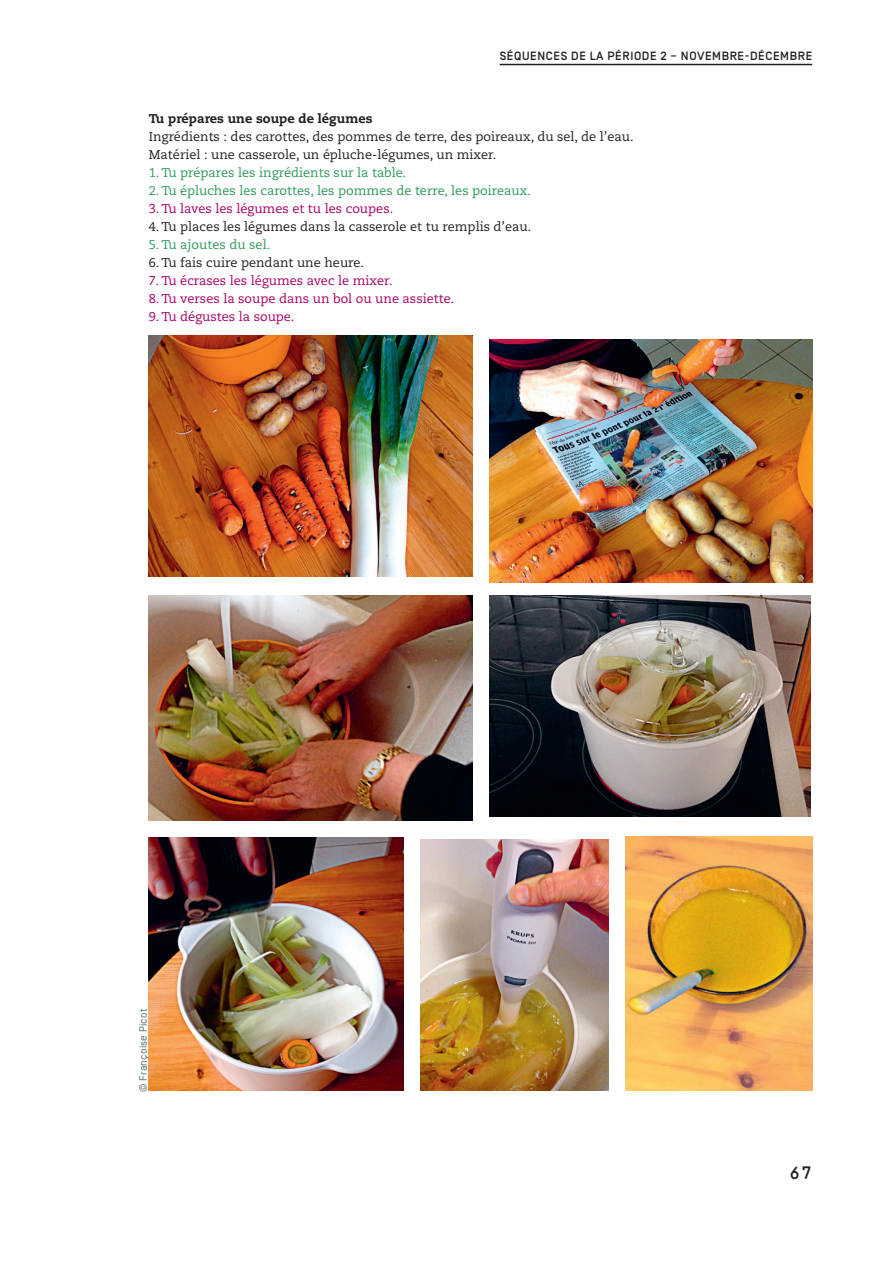
<style>
.page{position:relative;width:893px;height:1263px;background:#fff}
.page>*{position:absolute;margin:0;border:0;box-sizing:border-box;transform-origin:0 0}
.t1{font:500 18px "Simplon BP Mono";color:#231f20}
.t2{font:12.75px/18px "Caecilia LT Std";color:#231f20}
.t3{font:12.75px "Caecilia LT Std";color:#a70164}
.t4{font:12.75px "Caecilia LT Std";color:#2d995b}
.t5{font:800 12.75px "Caecilia LT Std";color:#231f20}
.t6{font:500 12px "Simplon BP";letter-spacing:.05em;color:#231f20}
.t7{font:10.5px "Simplon BP Regular";letter-spacing:.02em;color:#537175}
</style>
<div class="page">
<hr style="left:500px;top:64px;width:312px;height:1px;background:#231f20">
<img style="left:149px;top:336px;width:323px;height:241px">
<img style="left:489px;top:339px;width:323px;height:243px">
<img style="left:149px;top:596px;width:323px;height:225px">
<img style="left:149px;top:838px;width:255px;height:253px">
<img style="left:489px;top:596px;width:322px;height:220px">
<img style="left:421px;top:839px;width:187px;height:251px">
<img style="left:625px;top:836px;width:187px;height:255px">
<p class="t6" style="left:500px;top:49px;width:31px">SÉQUEN</p>
<p class="t6" style="left:546px;top:49px;width:69px">CESDELAPÉRIODE</p>
<p class="t6" style="left:660px;top:49px;width:30px">2 – NOVEM</p>
<p class="t6" style="left:722px;top:49px;width:84px">BRE-DÉCEM BRE</p>
<p class="t5" style="left:149px;top:111px;width:225px">Tu prépares une soupe de légumes</p>
<p class="t2" style="left:149px;top:128px;width:486px">Ingrédients : des carottes, des pommes de terre, des poireaux, du sel, de l’eau.<br>Matériel : une casserole, un épluche-légumes, un mixer.</p>
<p class="t4" style="left:149px;top:166px;width:259px">1. Tu prépares les ingrédients sur la table.</p>
<p class="t4" style="left:149px;top:184px;width:384px">2. Tu épluches les carottes, les pommes de terre, les poireaux.</p>
<p class="t3" style="left:149px;top:202px;width:246px">3. Tu laves les légumes et tu les coupes.</p>
<p class="t2" style="left:149px;top:218px;width:384px">4. Tu places les légumes dans la casserole et tu remplis d’eau.</p>
<p class="t4" style="left:149px;top:238px;width:123px">5. Tu ajoutes du sel.</p>
<p class="t2" style="left:149px;top:254px;width:217px">6. Tu fais cuire pendant une heure.</p>
<p class="t3" style="left:149px;top:274px;width:245px">7. Tu écrases les légumes avec le mixer.</p>
<p class="t3" style="left:149px;top:292px;width:307px">8. Tu verses la soupe dans un bol ou une assiette.</p>
<p class="t3" style="left:149px;top:310px;width:147px">9. Tu dégustes la soupe.</p>
<p class="t7" style="left:137px;top:1092px;width:85px;rotate:-90deg">© Françoise Picot</p>
<h1 class="t1" style="left:789px;top:1161px;width:24px">67</h1>
</div>
